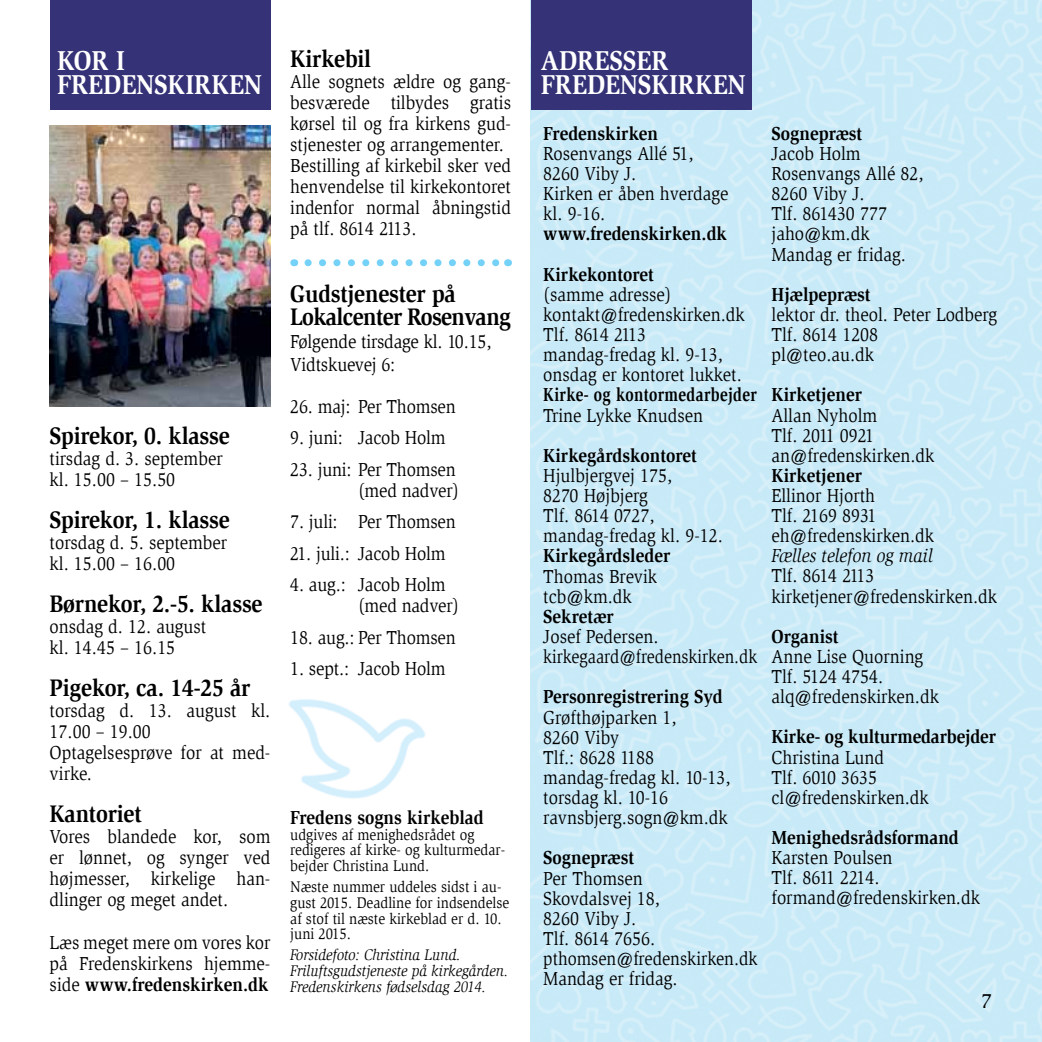
<style>
.page{position:relative;width:1042px;height:1042px;background:#fff}
.page>*{position:absolute;margin:0;border:0;box-sizing:border-box;transform-origin:0 0}
.t1{font:700 28px/24.5px "Slimbach Std";color:#fff;scale:.9 1}
.t2{font:700 24.5px "Slimbach Std";letter-spacing:-.01em;color:#000;scale:.9 1}
.t3{font:700 24.5px/22.8px "Slimbach Std";letter-spacing:-.03em;color:#000;scale:.9 1}
.t4{font:21px "Slimbach Std";color:#000}
.t5{font:19.25px/20.1px "Slimbach Std";color:#000;scale:.9 1}
.t6{font:700 19.25px/40.2px "Slimbach Std";color:#000;scale:.9 1}
.t7{font:700 19.25px "Slimbach Std";letter-spacing:.02em;color:#000;scale:.8 1}
.t8{font:italic 19.25px "Slimbach Std";color:#000;scale:.9 1}
.t9{font:15.75px/15.8px "Slimbach Std";color:#000;scale:.9 1}
.t10{font:italic 15.75px/15.8px "Slimbach Std";color:#000;scale:.9 1}
.s1{font-weight:700}
</style>
<div class="page">
<img style="left:288px;top:699px;width:138px;height:100px">
<img style="left:531px;top:0;width:511px;height:1042px">
<div style="left:531px;top:0;width:221px;height:109px;background:#353277"></div>
<svg style="left:308px;top:259px;width:192px;height:7px"></svg>
<div style="left:50px;top:0;width:220px;height:109px;background:#353277"></div>
<img style="left:50px;top:126px;width:220px;height:281px">
<h1 class="t1" style="left:57px;top:48px;width:229px">KOR I<br>FREDENSKIRKEN</h1>
<p class="t2" style="left:50px;top:421px;width:202px">Spirekor, 0. klasse</p>
<p class="t5" style="left:50px;top:448px;width:194px;line-height:21px">tirsdag d. 3. september kl. 15.00 – 15.50</p>
<p class="t2" style="left:50px;top:505px;width:202px">Spirekor, 1. klasse</p>
<p class="t5" style="left:50px;top:532px;width:199px;line-height:21px">torsdag d. 5. september kl. 15.00 – 16.00</p>
<p class="t2" style="left:50px;top:589px;width:238px">Børnekor, 2.-5. klasse</p>
<p class="t5" style="left:50px;top:616px;width:176px;line-height:21px">onsdag d. 12. august kl. 14.45 – 16.15</p>
<p class="t2" style="left:50px;top:673px;width:225px">Pigekor, ca. 14-25 år</p>
<p class="t5" style="left:50px;top:700px;width:247px;line-height:21px">torsdag d. 13. august kl.<br>17.00 – 19.00<br>Optagelsesprøve for at med&shy;virke.</p>
<p class="t2" style="left:50px;top:799px;width:104px">Kantoriet</p>
<p class="t5" style="left:50px;top:826px;width:247px;line-height:21px;text-align:justify">Vores blandede kor, som er lønnet, og synger ved højmesser, kirkelige han&shy;dlinger og meget andet.</p>
<p class="t5" style="left:50px;top:931px;width:247px;line-height:21px;text-align:justify">Læs meget mere om vores kor på Fredenskirkens hjemme&shy;side <span class="s1">www.fredenskirken.dk</span></p>
<p class="t2" style="left:290px;top:44px;width:91px">Kirkebil</p>
<p class="t5" style="left:290px;top:71px;width:247px;line-height:21px">Alle sognets ældre og gang&shy;besværede tilbydes gratis kørsel til og fra kirkens gud&shy;stjenester og arrangementer.<br>Bestilling af kirkebil sker ved henvendelse til kirkekontoret indenfor normal åbningstid på tlf. 8614 2113.</p>
<p class="t3" style="left:290px;top:283px;width:247px">Gudstjenester på<br>Lokalcenter Rosenvang</p>
<p class="t5" style="left:290px;top:330px;width:225px;line-height:22.8px">Følgende tirsdage kl. 10.15,<br>Vidtskuevej 6:</p>
<p class="t5" style="left:290px;top:396px;width:185px">26. maj: Per Thomsen</p>
<p class="t5" style="left:290px;top:428px;width:174px">9. juni: Jacob Holm</p>
<p class="t5" style="left:290px;top:459px;width:189px;line-height:21px;text-align:right">23. juni: Per Thomsen (med nadver)</p>
<p class="t5" style="left:290px;top:512px;width:185px">7. juli: Per Thomsen</p>
<p class="t5" style="left:290px;top:543px;width:174px">21. juli.: Jacob Holm</p>
<p class="t5" style="left:358px;top:574px;width:114px;line-height:21px;text-indent:-68px">4. aug.: Jacob Holm (med nadver)</p>
<p class="t5" style="left:290px;top:627px;width:185px">18. aug.: Per Thomsen</p>
<p class="t5" style="left:290px;top:659px;width:174px">1. sept.: Jacob Holm</p>
<p class="t6" style="left:290px;top:797px;width:216px">Fredens sogns kirkeblad</p>
<p class="t9" style="left:290px;top:826px;width:240px">udgives af menighedsrådet og redigeres af kirke- og kulturmedar&shy;bejder Christina Lund.</p>
<p class="t9" style="left:290px;top:879px;width:245px">Næste nummer uddeles sidst i au&shy;gust 2015. Deadline for indsendelse af stof til næste kirkeblad er d. 10. juni 2015.</p>
<p class="t10" style="left:290px;top:947px;width:244px">Forsidefoto: Christina Lund.<br>Friluftsgudstjeneste på kirkegården.<br>Fredenskirkens fødselsdag 2014.</p>
<h1 class="t1" style="left:541px;top:48px;width:229px">ADRESSER<br>FREDENSKIRKEN</h1>
<p class="t6" style="left:543px;top:113px;width:129px">Fredenskirken</p>
<p class="t5" style="left:543px;top:143px;width:207px">Rosenvangs Allé 51,<br>8260 Viby J.<br>Kirken er åben hverdage kl. 9-16.</p>
<p class="t6" style="left:543px;top:214px;width:206px">www.fredenskirken.dk<br>Kirkekontoret</p>
<p class="t5" style="left:543px;top:284px;width:225px">(samme adresse) kontakt@fredenskirken.dk<br>Tlf. 8614 2113 mandag-fredag kl. 9-13, onsdag er kontoret lukket.</p>
<p class="t7" style="left:543px;top:383px;width:268px">Kirke- og kontormedarbejder</p>
<p class="t5" style="left:543px;top:405px;width:179px">Trine Lykke Knudsen</p>
<p class="t6" style="left:543px;top:435px;width:172px">Kirkegårdskontoret</p>
<p class="t5" style="left:543px;top:465px;width:201px">Hjulbjergvej 175,<br>8270 Højbjerg<br>Tlf. 8614 0727, mandag-fredag kl. 9-12.</p>
<p class="t6" style="left:543px;top:536px;width:143px">Kirkegårdsleder</p>
<p class="t5" style="left:543px;top:566px;width:128px">Thomas Brevik tcb@km.dk</p>
<p class="t6" style="left:543px;top:596px;width:80px">Sekretær</p>
<p class="t5" style="left:543px;top:626px;width:239px">Josef Pedersen. kirkegaard@fredenskirken.dk</p>
<p class="t6" style="left:543px;top:677px;width:201px">Personregistrering Syd</p>
<p class="t5" style="left:543px;top:707px;width:210px">Grøfthøjparken 1,<br>8260 Viby<br>Tlf.: 8628 1188 mandag-fredag kl. 10-13, torsdag kl. 10-16 ravnsbjerg.sogn@km.dk</p>
<p class="t6" style="left:543px;top:837px;width:102px">Sognepræst</p>
<p class="t5" style="left:543px;top:868px;width:239px">Per Thomsen<br>Skovdalsvej 18,<br>8260 Viby J.<br>Tlf. 8614 7656. pthomsen@fredenskirken.dk<br>Mandag er fridag.</p>
<p class="t6" style="left:771px;top:113px;width:102px">Sognepræst</p>
<p class="t5" style="left:771px;top:143px;width:170px">Jacob Holm<br>Rosenvangs Allé 82,<br>8260 Viby J.<br>Tlf. 861430 777 jaho@km.dk<br>Mandag er fridag.</p>
<p class="t6" style="left:771px;top:274px;width:112px">Hjælpepræst</p>
<p class="t5" style="left:771px;top:304px;width:252px">lektor dr. theol. Peter Lodberg<br>Tlf. 8614 1208<br>pl@teo.au.dk</p>
<p class="t6" style="left:771px;top:375px;width:102px">Kirketjener</p>
<p class="t5" style="left:771px;top:405px;width:183px">Allan Nyholm<br>Tlf. 2011 0921 an@fredenskirken.dk</p>
<p class="t6" style="left:771px;top:455px;width:102px">Kirketjener</p>
<p class="t5" style="left:771px;top:485px;width:182px">Ellinor Hjorth<br>Tlf. 2169 8931 eh@fredenskirken.dk</p>
<p class="t8" style="left:771px;top:545px;width:181px">Fælles telefon og mail</p>
<p class="t5" style="left:771px;top:566px;width:252px">Tlf. 8614 2113 kirketjener@fredenskirken.dk</p>
<p class="t6" style="left:771px;top:616px;width:76px">Organist</p>
<p class="t5" style="left:771px;top:646px;width:187px">Anne Lise Quorning<br>Tlf. 5124 4754. alq@fredenskirken.dk</p>
<p class="t6" style="left:771px;top:717px;width:251px">Kirke- og kulturmedarbejder</p>
<p class="t5" style="left:771px;top:747px;width:176px">Christina Lund<br>Tlf. 6010 3635 cl@fredenskirken.dk</p>
<p class="t6" style="left:771px;top:817px;width:210px">Menighedsrådsformand</p>
<p class="t5" style="left:771px;top:848px;width:233px">Karsten Poulsen<br>Tlf. 8611 2214. formand@fredenskirken.dk</p>
<p class="t4" style="left:981px;top:988px;width:12px">7</p>
</div>
